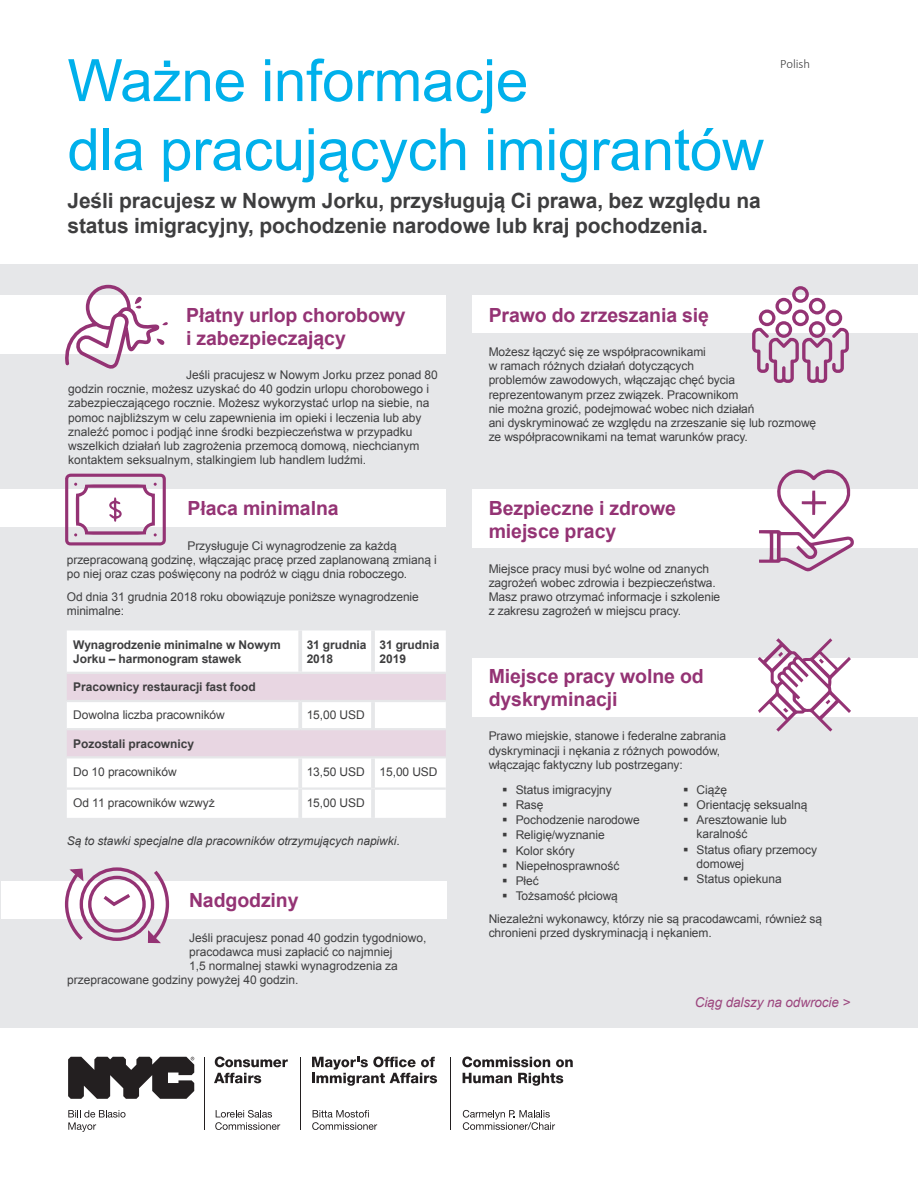
<style>
.page{position:relative;width:918px;height:1188px;background:#fff}
.page>*{position:absolute;margin:0;border:0;box-sizing:border-box;transform-origin:0 0}
.t1{font:58.5px/69px "Arial";letter-spacing:-.005em;color:#00b0eb}
.body{font:700 21px/24.8px "Arial";letter-spacing:-.005em;color:#3e3e3f}
.subhead{font:700 19.5px/23px "Arial";letter-spacing:-.005em;color:#943374}
.t2{font:italic 13.5px "Arial";letter-spacing:-.005em;color:#9c467e}
.body-2{font:300 12.75px "Calibri";letter-spacing:-.005em;color:#3e3e3f}
.body-3{font:12px/14.1px "Arial";letter-spacing:-.005em;color:#3e3e3f}
.body-4{font:700 12px/14.1px "Arial";letter-spacing:-.005em;color:#3e3e3f}
.body-5{font:italic 12px "Arial";letter-spacing:-.005em;color:#3e3e3f}
.s1{font-style:normal}
</style>
<div class="page">
<div style="left:0;top:265px;width:918px;height:763px;background:#e6e7e9"></div>
<div style="left:0;top:296px;width:446px;height:58px;background:#fff"></div>
<svg style="left:64px;top:284px;width:104px;height:85px"></svg>
<div style="left:472px;top:296px;width:446px;height:37px;background:#fff"></div>
<svg style="left:752px;top:286px;width:97px;height:97px"></svg>
<div style="left:0;top:489px;width:446px;height:38px;background:#fff"></div>
<svg style="left:65px;top:474px;width:101px;height:72px"></svg>
<div style="left:67px;top:630px;width:379px;height:188px;background:#fff"></div>
<svg style="left:67px;top:674px;width:379px;height:82px;background:#efe3eb"></svg>
<hr style="left:67px;top:672px;width:233px;height:2px;background:#e6e7e9">
<hr style="left:300px;top:672px;width:73px;height:2px;background:#e6e7e9">
<hr style="left:373px;top:672px;width:73px;height:2px;background:#e6e7e9">
<hr style="left:67px;top:700px;width:233px;height:2px;background:#e6e7e9">
<hr style="left:300px;top:700px;width:73px;height:2px;background:#e6e7e9">
<hr style="left:373px;top:700px;width:73px;height:2px;background:#e6e7e9">
<hr style="left:67px;top:728px;width:233px;height:2px;background:#e6e7e9">
<hr style="left:300px;top:728px;width:73px;height:2px;background:#e6e7e9">
<hr style="left:373px;top:728px;width:73px;height:2px;background:#e6e7e9">
<hr style="left:67px;top:756px;width:233px;height:2px;background:#e6e7e9">
<hr style="left:300px;top:756px;width:73px;height:2px;background:#e6e7e9">
<hr style="left:373px;top:756px;width:73px;height:2px;background:#e6e7e9">
<hr style="left:67px;top:787px;width:231px;height:3px;background:#e6e7e9">
<hr style="left:302px;top:787px;width:69px;height:3px;background:#e6e7e9">
<hr style="left:375px;top:787px;width:71px;height:3px;background:#e6e7e9">
<hr style="left:298px;top:630px;width:4px;height:42px;background:#e6e7e9">
<hr style="left:371px;top:630px;width:4px;height:42px;background:#e6e7e9">
<hr style="left:298px;top:702px;width:4px;height:26px;background:#e6e7e9">
<hr style="left:371px;top:702px;width:4px;height:26px;background:#e6e7e9">
<hr style="left:298px;top:758px;width:4px;height:31px;background:#e6e7e9">
<hr style="left:371px;top:758px;width:4px;height:31px;background:#e6e7e9">
<hr style="left:298px;top:789px;width:4px;height:29px;background:#e6e7e9">
<hr style="left:371px;top:789px;width:4px;height:29px;background:#e6e7e9">
<div style="left:1px;top:881px;width:446px;height:38px;background:#fff"></div>
<svg style="left:64px;top:867px;width:106px;height:77px"></svg>
<div style="left:472px;top:658px;width:446px;height:59px;background:#fff"></div>
<svg style="left:758px;top:638px;width:93px;height:94px"></svg>
<svg style="left:215px;top:1110px;width:65px;height:20px"></svg>
<svg style="left:68px;top:1110px;width:58px;height:22px"></svg>
<hr style="left:205px;top:1057px;width:1px;height:72px;background:#231f20">
<svg style="left:215px;top:1057px;width:73px;height:10px"></svg>
<svg style="left:214px;top:1073px;width:47px;height:10px"></svg>
<svg style="left:68px;top:1057px;width:126px;height:42px"></svg>
<hr style="left:300px;top:1057px;width:1px;height:72px;background:#231f20">
<svg style="left:312px;top:1110px;width:65px;height:20px"></svg>
<svg style="left:312px;top:1057px;width:125px;height:29px"></svg>
<hr style="left:450px;top:1057px;width:1px;height:72px;background:#231f20">
<svg style="left:463px;top:1110px;width:92px;height:20px"></svg>
<svg style="left:462px;top:1057px;width:88px;height:10px"></svg>
<svg style="left:556px;top:1059px;width:17px;height:8px"></svg>
<svg style="left:463px;top:1073px;width:49px;height:10px"></svg>
<svg style="left:518px;top:1073px;width:45px;height:13px"></svg>
<div style="left:472px;top:489px;width:446px;height:59px;background:#fff"></div>
<svg style="left:759px;top:469px;width:95px;height:103px"></svg>
<p class="t1" style="left:68px;top:47px;width:698px">Ważne informacje<br>dla pracujących imigrantów</p>
<p class="body" style="left:68px;top:189px;width:695px">Jeśli pracujesz w Nowym Jorku, przysługują Ci prawa, bez względu na status imigracyjny, pochodzenie narodowe lub kraj pochodzenia.</p>
<p class="body-2" style="left:780px;top:56px;width:31px">Polish</p>
<p class="subhead" style="left:186px;top:304px;width:221px">Płatny urlop chorobowy i zabezpieczający</p>
<p class="body-3" style="left:68px;top:368px;width:371px;text-indent:118px">Jeśli pracujesz w Nowym Jorku przez ponad 80 godzin rocznie, możesz uzyskać do 40 godzin urlopu chorobowego i zabezpieczającego rocznie. Możesz wykorzystać urlop na siebie, na pomoc najbliższym w celu zapewnienia im opieki i leczenia lub aby znaleźć pomoc i podjąć inne środki bezpieczeństwa w przypadku wszelkich działań lub zagrożenia przemocą domową, niechcianym kontaktem seksualnym, stalkingiem lub handlem ludźmi.</p>
<p class="subhead" style="left:187px;top:498px;width:153px">Płaca minimalna</p>
<p class="body-3" style="left:67px;top:539px;width:372px;text-indent:121px">Przysługuje Ci wynagrodzenie za każdą przepracowaną godzinę, włączając pracę przed zaplanowaną zmianą i po niej oraz czas poświęcony na podróż w ciągu dnia roboczego.</p>
<p class="body-3" style="left:67px;top:590px;width:354px">Od dnia 31 grudnia 2018 roku obowiązuje poniższe wynagrodzenie minimalne:</p>
<p class="body-4" style="left:73px;top:638px;width:209px">Wynagrodzenie minimalne w Nowym<br>Jorku – harmonogram stawek</p>
<p class="body-4" style="left:307px;top:638px;width:61px">31 grudnia<br>2018</p>
<p class="body-4" style="left:380px;top:638px;width:61px">31 grudnia<br>2019</p>
<p class="body-4" style="left:73px;top:680px;width:184px">Pracownicy restauracji fast food</p>
<p class="body-3" style="left:73px;top:708px;width:153px">Dowolna liczba pracowników</p>
<p class="body-3" style="left:307px;top:708px;width:60px">15,00 USD</p>
<p class="body-4" style="left:73px;top:737px;width:122px">Pozostali pracownicy</p>
<p class="body-3" style="left:73px;top:765px;width:105px">Do 10 pracowników</p>
<p class="body-3" style="left:307px;top:765px;width:60px">13,50 USD</p>
<p class="body-3" style="left:380px;top:765px;width:60px">15,00 USD</p>
<p class="body-3" style="left:73px;top:796px;width:143px">Od 11 pracowników wzwyż</p>
<p class="body-3" style="left:307px;top:796px;width:60px">15,00 USD</p>
<p class="body-5" style="left:67px;top:833px;width:334px">Są to stawki specjalne dla pracowników otrzymujących napiwki<span class="s1">.</span></p>
<p class="subhead" style="left:189px;top:890px;width:111px">Nadgodziny</p>
<p class="body-3" style="left:189px;top:931px;width:239px">Jeśli pracujesz ponad 40 godzin tygodniowo,</p>
<p class="body-3" style="left:189px;top:945px;width:205px">pracodawca musi zapłacić co najmniej</p>
<p class="body-3" style="left:189px;top:959px;width:210px">1,5 normalnej stawki wynagrodzenia za</p>
<p class="body-3" style="left:67px;top:973px;width:233px">przepracowane godziny powyżej 40 godzin.</p>
<p class="subhead" style="left:489px;top:304px;width:222px">Prawo do zrzeszania się</p>
<p class="body-3" style="left:489px;top:345px;width:329px">Możesz łączyć się ze współpracownikami<br>w ramach różnych działań dotyczących<br>problemów zawodowych, włączając chęć bycia reprezentowanym przez związek. Pracownikom<br>nie można grozić, podejmować wobec nich działań<br>ani dyskryminować ze względu na zrzeszanie się lub rozmowę ze współpracownikami na temat warunków pracy.</p>
<p class="subhead" style="left:489px;top:498px;width:189px">Bezpieczne i zdrowe miejsce pracy</p>
<p class="body-3" style="left:489px;top:562px;width:233px">Miejsce pracy musi być wolne od znanych zagrożeń wobec zdrowia i bezpieczeństwa.<br>Masz prawo otrzymać informacje i szkolenie z zakresu zagrożeń w miejscu pracy.</p>
<p class="subhead" style="left:489px;top:665px;width:217px">Miejsce pracy wolne od dyskryminacji</p>
<p class="body-3" style="left:489px;top:729px;width:239px">Prawo miejskie, stanowe i federalne zabrania dyskryminacji i nękania z różnych powodów, włączając faktyczny lub postrzegany:</p>
<p class="body-3" style="left:516px;top:783px;width:98px">Status imigracyjny</p>
<p class="body-3" style="left:516px;top:798px;width:29px">Rasę</p>
<p class="body-3" style="left:516px;top:813px;width:126px">Pochodzenie narodowe</p>
<p class="body-3" style="left:516px;top:828px;width:91px">Religię/wyznanie</p>
<p class="body-3" style="left:516px;top:843px;width:61px">Kolor skóry</p>
<p class="body-3" style="left:516px;top:859px;width:105px">Niepełnosprawność</p>
<p class="body-3" style="left:516px;top:874px;width:25px">Płeć</p>
<p class="body-3" style="left:516px;top:889px;width:104px">Tożsamość płciową</p>
<p class="body-3" style="left:697px;top:783px;width:32px">Ciążę</p>
<p class="body-3" style="left:697px;top:798px;width:112px">Orientację seksualną</p>
<p class="body-3" style="left:697px;top:813px;width:92px">Aresztowanie lub karalność</p>
<p class="body-3" style="left:697px;top:842px;width:122px">Status ofiary przemocy domowej</p>
<p class="body-3" style="left:697px;top:872px;width:87px">Status opiekuna</p>
<p class="body-3" style="left:489px;top:912px;width:335px">Niezależni wykonawcy, którzy nie są pracodawcami, również są chronieni przed dyskryminacją i nękaniem.</p>
<p class="t2" style="left:695px;top:993px;width:157px">Ciąg dalszy na odwrocie &gt;</p>
</div>
